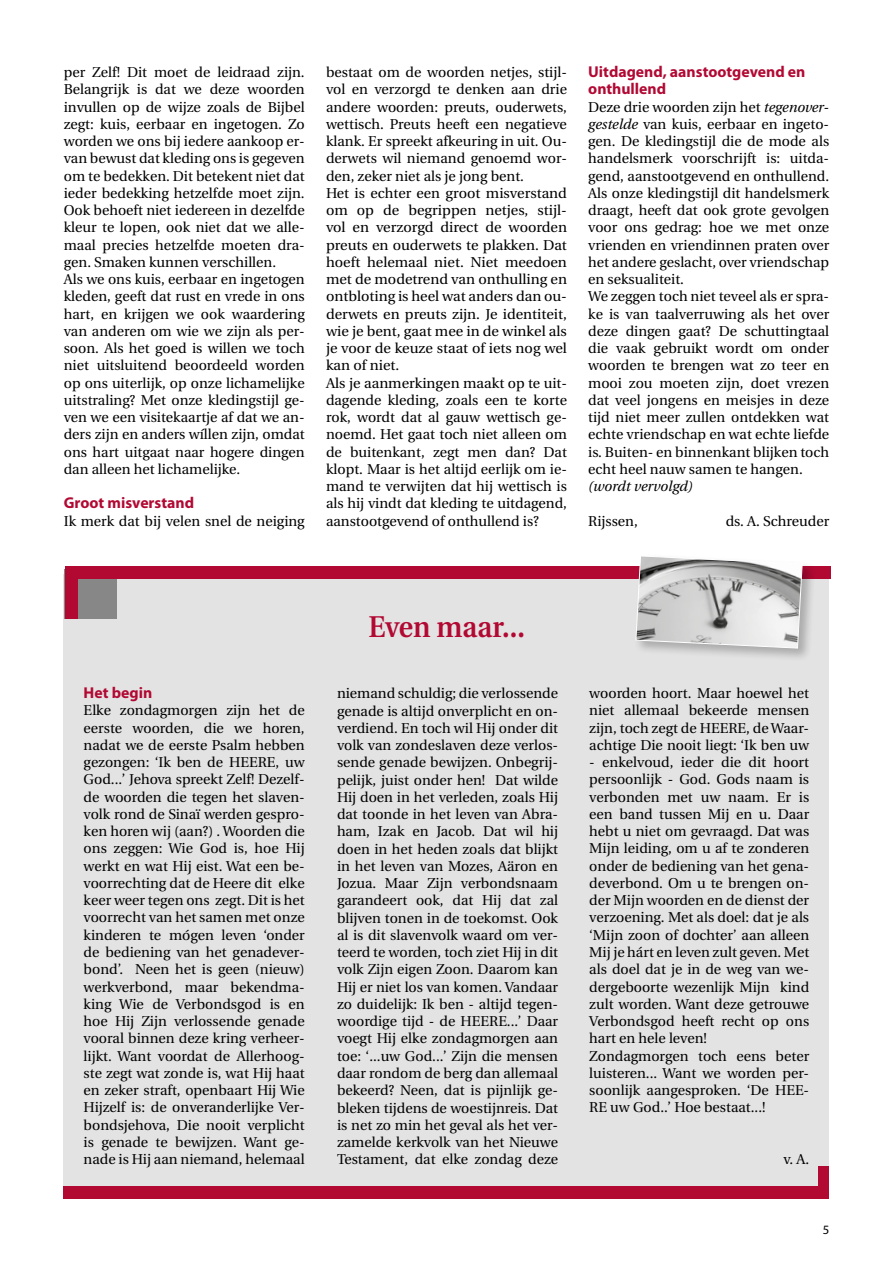
<style>
.page{position:relative;width:893px;height:1263px;background:#fff}
.page>*{position:absolute;margin:0;border:0;box-sizing:border-box;transform-origin:0 0}
.t1{font:600 30px "Utopia";color:#b20933;scale:.92 1}
.t2{font:700 15.75px/17.2px "Myriad Pro";color:#b20933}
.t3{font:14.25px/17.2px "Utopia";color:#000}
.t4{font:italic 14.25px "Utopia";color:#000}
.t5{font:12.75px "Myriad Pro";color:#000}
.s1{font-style:italic}
</style>
<div class="page">
<div style="left:64px;top:574px;width:765px;height:615px;background:#e3e3e3"></div>
<div style="left:64px;top:1186px;width:765px;height:12px;background:#b20933"></div>
<div style="left:819px;top:1166px;width:10px;height:31px;background:#b20933"></div>
<div style="left:65px;top:569px;width:52px;height:50px;background:#878787"></div>
<div style="left:65px;top:567px;width:765px;height:12px;background:#b20933"></div>
<div style="left:65px;top:569px;width:12px;height:50px;background:#b20933"></div>
<div style="left:634px;top:554px;width:182px;height:108px;background:#000;opacity:.25"></div>
<svg style="left:635px;top:555px;width:168px;height:94px"></svg>
<p class="t3" style="left:64px;top:64px;width:242px">per Zelf! Dit moet de leidraad zijn.<br>Belangrijk is dat we deze woorden invullen op de wijze zoals de Bijbel zegt: kuis, eerbaar en ingetogen. Zo worden we ons bij iedere aankoop er&shy;van bewust dat kleding ons is gegeven om te bedekken. Dit betekent niet dat ieder bedekking hetzelfde moet zijn.<br>Ook behoeft niet iedereen in dezelfde kleur te lopen, ook niet dat we alle&shy;maal precies hetzelfde moeten dra&shy;gen. Smaken kunnen verschillen.<br>Als we ons kuis, eerbaar en ingetogen kleden, geeft dat rust en vrede in ons hart, en krijgen we ook waardering van anderen om wie we zijn als per&shy;soon. Als het goed is willen we toch niet uitsluitend beoordeeld worden op ons uiterlijk, op onze lichamelijke uitstraling? Met onze kledingstijl ge&shy;ven we een visitekaartje af dat we an&shy;ders zijn en anders wíllen zijn, omdat ons hart uitgaat naar hogere dingen dan alleen het lichamelijke.</p>
<p class="t2" style="left:64px;top:495px;width:132px">Groot misverstand</p>
<p class="t3" style="left:64px;top:512px;width:242px">Ik merk dat bij velen snel de neiging</p>
<p class="t3" style="left:326px;top:64px;width:242px">bestaat om de woorden netjes, stijl&shy;vol en verzorgd te denken aan drie andere woorden: preuts, ouderwets, wettisch. Preuts heeft een negatieve klank. Er spreekt afkeuring in uit. Ou&shy;derwets wil niemand genoemd wor&shy;den, zeker niet als je jong bent.<br>Het is echter een groot misverstand om op de begrippen netjes, stijl&shy;vol en verzorgd direct de woorden preuts en ouderwets te plakken. Dat hoeft helemaal niet. Niet meedoen met de modetrend van onthulling en ontbloting is heel wat anders dan ou&shy;derwets en preuts zijn. Je identiteit, wie je bent, gaat mee in de winkel als je voor de keuze staat of iets nog wel kan of niet.<br>Als je aanmerkingen maakt op te uit&shy;dagende kleding, zoals een te korte rok, wordt dat al gauw wettisch ge&shy;noemd. Het gaat toch niet alleen om de buitenkant, zegt men dan? Dat klopt. Maar is het altijd eerlijk om ie&shy;mand te verwijten dat hij wettisch is als hij vindt dat kleding te uitdagend, aanstootgevend of onthullend is?</p>
<p class="t2" style="left:588px;top:63px;width:219px">Uitdagend, aanstootgevend en onthullend</p>
<p class="t3" style="left:588px;top:98px;width:242px">Deze drie woorden zijn het <span class="s1">tegenover&shy;gestelde</span> van kuis, eerbaar en ingeto&shy;gen. De kledingstijl die de mode als handelsmerk voorschrijft is: uitda&shy;gend, aanstootgevend en onthullend.<br>Als onze kledingstijl dit handelsmerk draagt, heeft dat ook grote gevolgen voor ons gedrag: hoe we met onze vrienden en vriendinnen praten over het andere geslacht, over vriendschap en seksualiteit.<br>We zeggen toch niet teveel als er spra&shy;ke is van taalverruwing als het over deze dingen gaat? De schuttingtaal die vaak gebruikt wordt om onder woorden te brengen wat zo teer en mooi zou moeten zijn, doet vrezen dat veel jongens en meisjes in deze tijd niet meer zullen ontdekken wat echte vriendschap en wat echte liefde is. Buiten- en binnenkant blijken toch echt heel nauw samen te hangen.</p>
<p class="t4" style="left:588px;top:478px;width:106px">(wordt vervolgd)</p>
<p class="t3" style="left:588px;top:512px;width:51px">Rijssen,</p>
<p class="t3" style="left:726px;top:512px;width:105px">ds. A. Schreuder</p>
<p class="t2" style="left:84px;top:684px;width:70px">Het begin</p>
<p class="t3" style="left:84px;top:702px;width:223px;text-align:justify">Elke zondagmorgen zijn het de eerste woorden, die we horen, nadat we de eerste Psalm hebben gezongen: ‘Ik ben de HEERE, uw God...’ Jehova spreekt Zelf! Dezelf&shy;de woorden die tegen het slaven&shy;volk rond de Sinaï werden gespro&shy;ken horen wij (aan?) . Woorden die ons zeggen: Wie God is, hoe Hij werkt en wat Hij eist. Wat een be&shy;voorrechting dat de Heere dit elke keer weer tegen ons zegt. Dit is het voorrecht van het samen met onze kinderen te mógen leven ‘onder de bediening van het genadever&shy;bond’. Neen het is geen (nieuw) werkverbond, maar bekendma&shy;king Wie de Verbondsgod is en hoe Hij Zijn verlossende genade vooral binnen deze kring verheer&shy;lijkt. Want voordat de Allerhoog&shy;ste zegt wat zonde is, wat Hij haat en zeker straft, openbaart Hij Wie Hijzelf is: de onveranderlijke Ver&shy;bondsjehova, Die nooit verplicht is genade te bewijzen. Want ge&shy;nade is Hij aan niemand, helemaal</p>
<h1 class="t1" style="left:368px;top:610px;width:171px">Even maar...</h1>
<p class="t3" style="left:337px;top:685px;width:223px;text-align:justify">niemand schuldig; die verlossende genade is altijd onverplicht en on&shy;verdiend. En toch wil Hij onder dit volk van zondeslaven deze verlos&shy;sende genade bewijzen. Onbegrij&shy;pelijk, juist onder hen! Dat wilde Hij doen in het verleden, zoals Hij dat toonde in het leven van Abra&shy;ham, Izak en Jacob. Dat wil hij doen in het heden zoals dat blijkt in het leven van Mozes, Aäron en Jozua. Maar Zijn verbondsnaam garandeert ook, dat Hij dat zal blijven tonen in de toekomst. Ook al is dit slavenvolk waard om ver&shy;teerd te worden, toch ziet Hij in dit volk Zijn eigen Zoon. Daarom kan Hij er niet los van komen. Vandaar zo duidelijk: Ik ben - altijd tegen&shy;woordige tijd - de HEERE...’ Daar voegt Hij elke zondagmorgen aan toe: ‘...uw God...’ Zijn die mensen daar rondom de berg dan allemaal bekeerd? Neen, dat is pijnlijk ge&shy;bleken tijdens de woestijnreis. Dat is net zo min het geval als het ver&shy;zamelde kerkvolk van het Nieuwe Testament, dat elke zondag deze</p>
<p class="t3" style="left:589px;top:685px;width:221px;text-align:justify">woorden hoort. Maar hoewel het niet allemaal bekeerde mensen zijn, toch zegt de HEERE, de Waar&shy;achtige Die nooit liegt: ‘Ik ben uw</p>
<p class="t3" style="left:589px;top:754px;width:221px">- enkelvoud, ieder die dit hoort persoonlijk - God. Gods naam is verbonden met uw naam. Er is een band tussen Mij en u. Daar hebt u niet om gevraagd. Dat was<br>Mijn leiding, om u af te zonderen onder de bediening van het gena&shy;deverbond. Om u te brengen on&shy;der Mijn woorden en de dienst der verzoening. Met als doel: dat je als ‘Mijn zoon of dochter’ aan alleen<br>Mij je hárt en leven zult geven. Met als doel dat je in de weg van we&shy;dergeboorte wezenlijk Mijn kind zult worden. Want deze getrouwe<br>Verbondsgod heeft recht op ons hart en hele leven!<br>Zondagmorgen toch eens beter luisteren... Want we worden per&shy;soonlijk aangesproken. ‘De HEE-<br>RE uw God..’ Hoe bestaat...!</p>
<p class="t3" style="left:783px;top:1151px;width:27px">v. A.</p>
<p class="t5" style="left:823px;top:1222px;width:8px">5</p>
</div>
